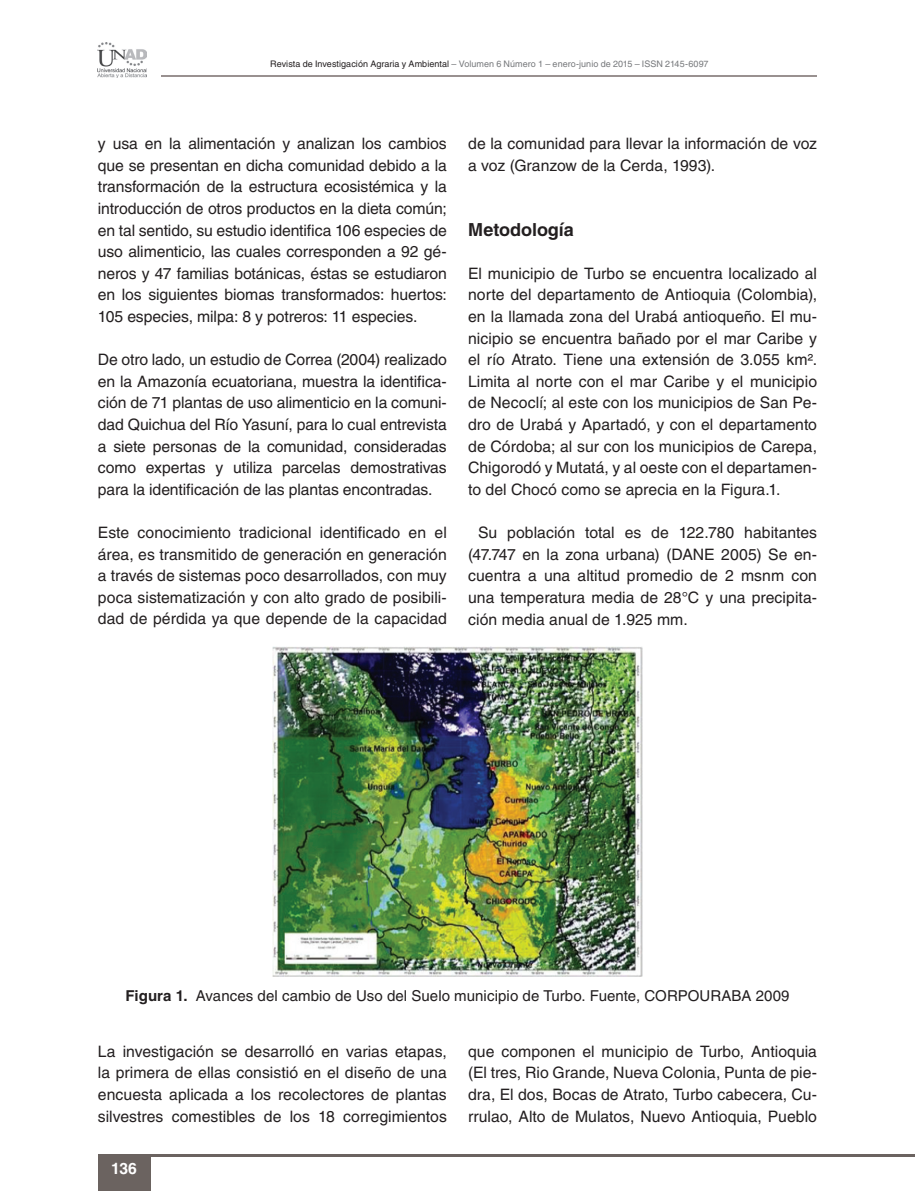
<style>
.page{position:relative;width:915px;height:1191px;background:#fff}
.page>*{position:absolute;margin:0;border:0;box-sizing:border-box;transform-origin:0 0}
.t1{font:700 18px "Helvetica LT Std";letter-spacing:-.005em;color:#231f20}
.t2{font:15.75px/21.6px "Helvetica LT Std";color:#231f20;text-align:justify}
.t3{font:700 15.75px "Helvetica LT Std";color:#fff}
.t4{font:15px "Helvetica LT Std";letter-spacing:.005em;color:#231f20}
.t5{font:9px "Helvetica LT Std";letter-spacing:.005em;color:#76787b}
.s1{color:#231f20}
.s2{font-weight:700}
</style>
<div class="page">
<hr style="left:162px;top:76px;width:654px;height:1px;background:#999190">
<img style="left:98px;top:42px;width:48px;height:36px">
<img style="left:272px;top:646px;width:370px;height:330px">
<div style="left:98px;top:1155px;width:52px;height:36px;background:#6b6360"></div>
<hr style="left:98px;top:1154px;width:816px;height:2px;background:#6b6360">
<p class="t5" style="left:270px;top:59px;width:440px"><span class="s1">Revista de Investigación Agraria y Ambiental</span> – Volumen 6 Número 1 – enero-junio de 2015 – ISSN 2145-6097</p>
<p class="t2" style="left:98px;top:133px;width:350px">y usa en la alimentación y analizan los cambios que se presentan en dicha comunidad debido a la transformación de la estructura ecosistémica y la introducción de otros productos en la dieta común; en tal sentido, su estudio identifica 106 especies de uso alimenticio, las cuales corresponden a 92 gé&shy;neros y 47 familias botánicas, éstas se estudiaron en los siguientes biomas transformados: huertos:<br>105 especies, milpa: 8 y potreros: 11 especies.</p>
<p class="t2" style="left:98px;top:349px;width:350px">De otro lado, un estudio de Correa (2004) realizado en la Amazonía ecuatoriana, muestra la identifica&shy;ción de 71 plantas de uso alimenticio en la comuni&shy;dad Quichua del Río Yasuní, para lo cual entrevista a siete personas de la comunidad, consideradas como expertas y utiliza parcelas demostrativas para la identificación de las plantas encontradas.</p>
<p class="t2" style="left:98px;top:522px;width:350px">Este conocimiento tradicional identificado en el área, es transmitido de generación en generación a través de sistemas poco desarrollados, con muy poca sistematización y con alto grado de posibili&shy;dad de pérdida ya que depende de la capacidad</p>
<p class="t2" style="left:468px;top:133px;width:350px">de la comunidad para llevar la información de voz a voz (Granzow de la Cerda, 1993).</p>
<p class="t1" style="left:468px;top:218px;width:107px">Metodología</p>
<p class="t2" style="left:468px;top:262px;width:350px">El municipio de Turbo se encuentra localizado al norte del departamento de Antioquia (Colombia), en la llamada zona del Urabá antioqueño. El mu&shy;nicipio se encuentra bañado por el mar Caribe y el río Atrato. Tiene una extensión de 3.055 km².<br>Limita al norte con el mar Caribe y el municipio de Necoclí; al este con los municipios de San Pe&shy;dro de Urabá y Apartadó, y con el departamento de Córdoba; al sur con los municipios de Carepa, Chigorodó y Mutatá, y al oeste con el departamen&shy;to del Chocó como se aprecia en la Figura.1.</p>
<p class="t2" style="left:468px;top:522px;width:350px;text-indent:10px">Su población total es de 122.780 habitantes (47.747 en la zona urbana) (DANE 2005) Se en&shy;cuentra a una altitud promedio de 2 msnm con una temperatura media de 28°C y una precipita&shy;ción media anual de 1.925 mm.</p>
<p class="t4" style="left:125px;top:987px;width:665px"><span class="s2">Figura 1.</span> Avances del cambio de Uso del Suelo municipio de Turbo. Fuente, CORPOURABA 2009</p>
<p class="t2" style="left:98px;top:1040px;width:350px">La investigación se desarrolló en varias etapas, la primera de ellas consistió en el diseño de una encuesta aplicada a los recolectores de plantas silvestres comestibles de los 18 corregimientos</p>
<p class="t2" style="left:468px;top:1040px;width:350px">que componen el municipio de Turbo, Antioquia (El tres, Rio Grande, Nueva Colonia, Punta de pie&shy;dra, El dos, Bocas de Atrato, Turbo cabecera, Cu&shy;rrulao, Alto de Mulatos, Nuevo Antioquia, Pueblo</p>
<p class="t3" style="left:111px;top:1158px;width:27px">136</p>
</div>
